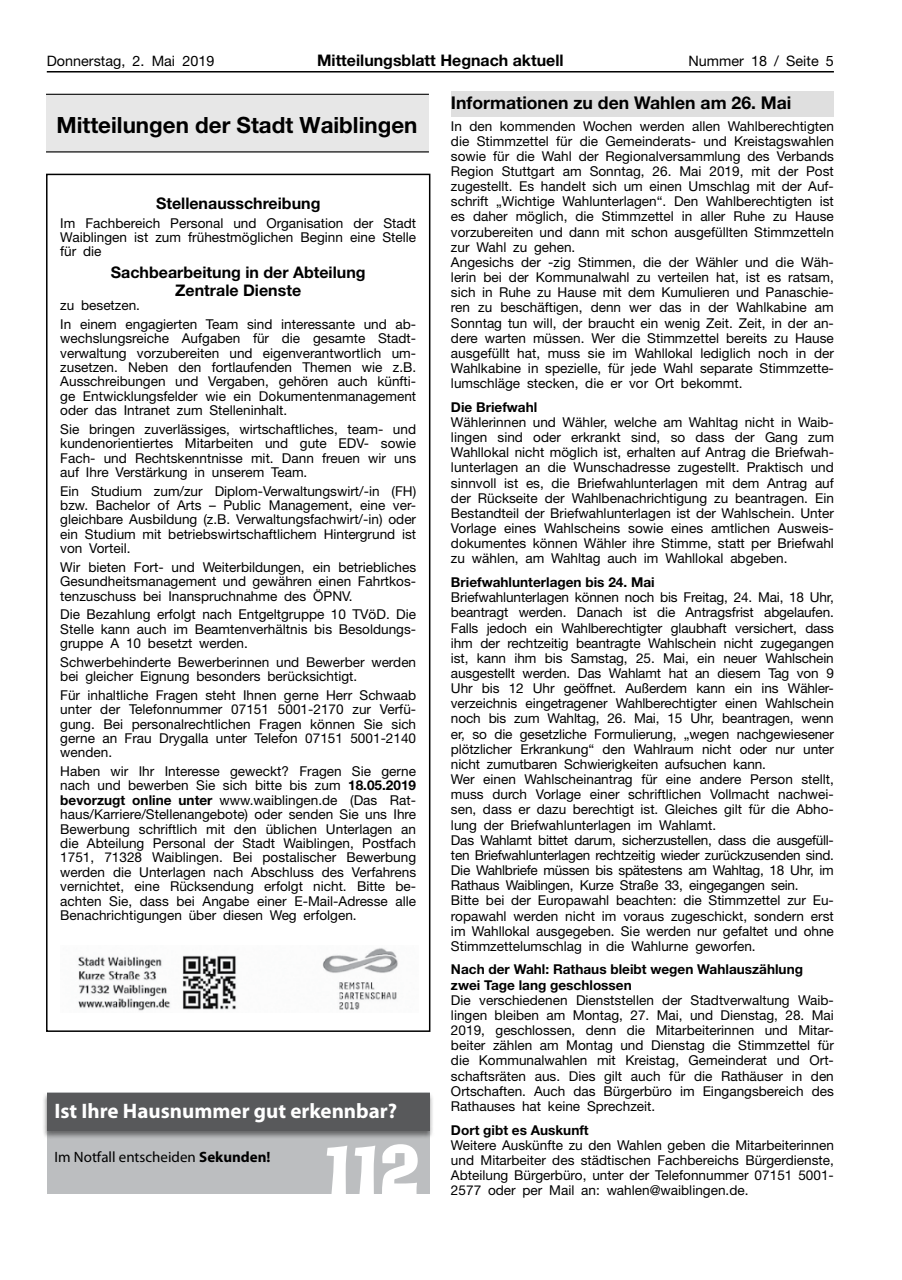
<style>
.page{position:relative;width:902px;height:1280px;background:#fff}
.page>*{position:absolute;margin:0;border:0;box-sizing:border-box;transform-origin:0 0}
.t1{font:66.45px "Ad Lib BT";color:#fff}
.t2{font:700 22.35px "Helvetica Neue";color:#000}
.t3{font:700 21px "Myriad Pro";color:#fff}
.t4{font:700 17.55px "Helvetica Neue";color:#000}
.t5{font:700 16.05px/17.5px "Helvetica Neue";color:#000;text-align:center}
.t6{font:700 15.9px "Helvetica Neue";color:#000}
.t7{font:15px "Myriad Pro";color:#000}
.t8{font:14.4px "Helvetica Neue";color:#000}
.t9{font:13.65px/15.1px "Helvetica Neue";color:#000;text-align:justify}
.t10{font:700 13.65px/15.1px "Helvetica Neue";color:#000}
.s1{font-weight:700}
</style>
<div class="page">
<hr style="left:47px;top:71px;width:786px;height:2px;background:#000">
<hr style="left:46px;top:94px;width:383px;height:1px;background:#000">
<div style="left:46px;top:95px;width:383px;height:57px;background:#e7e7e7"></div>
<hr style="left:46px;top:151px;width:383px;height:1px;background:#000">
<img style="left:78px;top:948px;width:320px;height:63px">
<div style="left:46px;top:174px;width:384px;height:858px;border:2px solid #000"></div>
<div style="left:451px;top:91px;width:382px;height:26px;background:#dfdfdf"></div>
<div style="left:47px;top:1093px;width:382px;height:101px;background:#bcbec0"></div>
<div style="left:42px;top:1092px;width:392px;height:47px;background:#000;opacity:.45"></div>
<div style="left:47px;top:1093px;width:382px;height:37px;background:#58595b"></div>
<p class="t8" style="left:47px;top:53px;width:169px">Donnerstag, 2. Mai 2019</p>
<p class="t6" style="left:317px;top:51px;width:248px">Mitteilungsblatt Hegnach aktuell</p>
<p class="t8" style="left:688px;top:52px;width:147px">Nummer 18 / Seite 5</p>
<h2 class="t2" style="left:56px;top:111px;width:362px">Mitteilungen der Stadt Waiblingen</h2>
<p class="t5" style="left:156px;top:194px;width:166px">Stellenausschreibung</p>
<p class="t9" style="left:60px;top:215px;width:357px;line-height:14.4px">Im Fachbereich Personal und Organisation der Stadt Waiblingen ist zum frühestmöglichen Beginn eine Stelle für die</p>
<p class="t5" style="left:111px;top:263px;width:256px">Sachbearbeitung in der Abteilung<br>Zentrale Dienste</p>
<p class="t9" style="left:60px;top:296px;width:357px;line-height:18.6px">zu besetzen.<br>In einem engagierten Team sind interessante und ab-</p>
<p class="t9" style="left:60px;top:331px;width:357px;line-height:14.4px">wechslungsreiche Aufgaben für die gesamte Stadt&shy;verwaltung vorzubereiten und eigenverantwortlich um&shy;zusetzen. Neben den fortlaufenden Themen wie z.B.<br>Ausschreibungen und Vergaben, gehören auch künfti&shy;ge Entwicklungsfelder wie ein Dokumentenmanagement oder das Intranet zum Stelleninhalt.</p>
<p class="t9" style="left:60px;top:422px;width:357px;line-height:14.4px">Sie bringen zuverlässiges, wirtschaftliches, team- und kundenorientiertes Mitarbeiten und gute EDV- sowie Fach- und Rechtskenntnisse mit. Dann freuen wir uns auf Ihre Verstärkung in unserem Team.</p>
<p class="t9" style="left:60px;top:483px;width:357px;line-height:14.4px">Ein Studium zum/zur Diplom-Verwaltungswirt/-in (FH) bzw. Bachelor of Arts – Public Management, eine ver&shy;gleichbare Ausbildung (z.B. Verwaltungsfachwirt/-in) oder ein Studium mit betriebswirtschaftlichem Hintergrund ist von Vorteil.</p>
<p class="t9" style="left:60px;top:560px;width:357px;line-height:14.4px">Wir bieten Fort- und Weiterbildungen, ein betriebliches Gesundheitsmanagement und gewähren einen Fahrtkos&shy;tenzuschuss bei Inanspruchnahme des ÖPNV.</p>
<p class="t9" style="left:60px;top:607px;width:357px;line-height:14.4px">Die Bezahlung erfolgt nach Entgeltgruppe 10 TVöD. Die Stelle kann auch im Beamtenverhältnis bis Besoldungs&shy;gruppe A 10 besetzt werden.</p>
<p class="t9" style="left:60px;top:654px;width:357px;line-height:14.4px">Schwerbehinderte Bewerberinnen und Bewerber werden bei gleicher Eignung besonders berücksichtigt.</p>
<p class="t9" style="left:60px;top:688px;width:357px;line-height:14.4px">Für inhaltliche Fragen steht Ihnen gerne Herr Schwaab unter der Telefonnummer 07151 5001-2170 zur Verfü&shy;gung. Bei personalrechtlichen Fragen können Sie sich gerne an Frau Drygalla unter Telefon 07151 5001-2140 wenden.</p>
<p class="t9" style="left:60px;top:764px;width:357px;line-height:14.4px">Haben wir Ihr Interesse geweckt? Fragen Sie gerne nach und bewerben Sie sich bitte bis zum <span class="s1">18.05.2019 bevorzugt online unter</span> www.waiblingen.de (Das Rat&shy;haus/Karriere/Stellenangebote) oder senden Sie uns Ihre Bewerbung schriftlich mit den üblichen Unterlagen an die Abteilung Personal der Stadt Waiblingen, Postfach 1751, 71328 Waiblingen. Bei postalischer Bewerbung werden die Unterlagen nach Abschluss des Verfahrens vernichtet, eine Rücksendung erfolgt nicht. Bitte be&shy;achten Sie, dass bei Angabe einer E-Mail-Adresse alle Benachrichtigungen über diesen Weg erfolgen.</p>
<h3 class="t3" style="left:54px;top:1097px;width:344px">Ist Ihre Hausnummer gut erkennbar?</h3>
<p class="t7" style="left:54px;top:1147px;width:218px">Im Notfall entscheiden <span class="s1">Sekunden!</span></p>
<h1 class="t1" style="left:316px;top:1129px;width:108px">112</h1>
<p class="t4" style="left:451px;top:92px;width:342px">Informationen zu den Wahlen am 26. Mai</p>
<p class="t9" style="left:451px;top:118px;width:384px;text-align:left">In den kommenden Wochen werden allen Wahlberechtigten die Stimmzettel für die Gemeinderats- und Kreistagswahlen sowie für die Wahl der Regionalversammlung des Verbands Region Stuttgart am Sonntag, 26. Mai 2019, mit der Post zugestellt. Es handelt sich um einen Umschlag mit der Auf&shy;schrift „Wichtige Wahlunterlagen“. Den Wahlberechtigten ist es daher möglich, die Stimmzettel in aller Ruhe zu Hause vorzubereiten und dann mit schon ausgefüllten Stimmzetteln zur Wahl zu gehen.<br>Angesichs der -zig Stimmen, die der Wähler und die Wäh&shy;lerin bei der Kommunalwahl zu verteilen hat, ist es ratsam, sich in Ruhe zu Hause mit dem Kumulieren und Panaschie&shy;ren zu beschäftigen, denn wer das in der Wahlkabine am Sonntag tun will, der braucht ein wenig Zeit. Zeit, in der an&shy;dere warten müssen. Wer die Stimmzettel bereits zu Hause ausgefüllt hat, muss sie im Wahllokal lediglich noch in der Wahlkabine in spezielle, für jede Wahl separate Stimmzette&shy;lumschläge stecken, die er vor Ort bekommt.</p>
<p class="t10" style="left:451px;top:399px;width:88px">Die Briefwahl</p>
<p class="t9" style="left:451px;top:414px;width:384px">Wählerinnen und Wähler, welche am Wahltag nicht in Waib&shy;lingen sind oder erkrankt sind, so dass der Gang zum Wahllokal nicht möglich ist, erhalten auf Antrag die Briefwah&shy;lunterlagen an die Wunschadresse zugestellt. Praktisch und sinnvoll ist es, die Briefwahlunterlagen mit dem Antrag auf der Rückseite der Wahlbenachrichtigung zu beantragen. Ein Bestandteil der Briefwahlunterlagen ist der Wahlschein. Unter Vorlage eines Wahlscheins sowie eines amtlichen Ausweis&shy;dokumentes können Wähler ihre Stimme, statt per Briefwahl zu wählen, am Wahltag auch im Wahllokal abgeben.</p>
<p class="t10" style="left:451px;top:574px;width:205px">Briefwahlunterlagen bis 24. Mai</p>
<p class="t9" style="left:451px;top:590px;width:384px;text-align:left">Briefwahlunterlagen können noch bis Freitag, 24. Mai, 18 Uhr, beantragt werden. Danach ist die Antragsfrist abgelaufen.<br>Falls jedoch ein Wahlberechtigter glaubhaft versichert, dass ihm der rechtzeitig beantragte Wahlschein nicht zugegangen ist, kann ihm bis Samstag, 25. Mai, ein neuer Wahlschein ausgestellt werden. Das Wahlamt hat an diesem Tag von 9<br>Uhr bis 12 Uhr geöffnet. Außerdem kann ein ins Wähler&shy;verzeichnis eingetragener Wahlberechtigter einen Wahlschein noch bis zum Wahltag, 26. Mai, 15 Uhr, beantragen, wenn er, so die gesetzliche Formulierung, „wegen nachgewiesener plötzlicher Erkrankung“ den Wahlraum nicht oder nur unter nicht zumutbaren Schwierigkeiten aufsuchen kann.<br>Wer einen Wahlscheinantrag für eine andere Person stellt, muss durch Vorlage einer schriftlichen Vollmacht nachwei&shy;sen, dass er dazu berechtigt ist. Gleiches gilt für die Abho&shy;lung der Briefwahlunterlagen im Wahlamt.<br>Das Wahlamt bittet darum, sicherzustellen, dass die ausgefüll&shy;ten Briefwahlunterlagen rechtzeitig wieder zurückzusenden sind.<br>Die Wahlbriefe müssen bis spätestens am Wahltag, 18 Uhr, im Rathaus Waiblingen, Kurze Straße 33, eingegangen sein.<br>Bitte bei der Europawahl beachten: die Stimmzettel zur Eu&shy;ropawahl werden nicht im voraus zugeschickt, sondern erst im Wahllokal ausgegeben. Sie werden nur gefaltet und ohne Stimmzettelumschlag in die Wahlurne geworfen.</p>
<p class="t10" style="left:451px;top:962px;width:353px">Nach der Wahl: Rathaus bleibt wegen Wahlauszählung zwei Tage lang geschlossen</p>
<p class="t9" style="left:451px;top:992px;width:384px">Die verschiedenen Dienststellen der Stadtverwaltung Waib&shy;lingen bleiben am Montag, 27. Mai, und Dienstag, 28. Mai 2019, geschlossen, denn die Mitarbeiterinnen und Mitar&shy;beiter zählen am Montag und Dienstag die Stimmzettel für die Kommunalwahlen mit Kreistag, Gemeinderat und Ort&shy;schaftsräten aus. Dies gilt auch für die Rathäuser in den Ortschaften. Auch das Bürgerbüro im Eingangsbereich des Rathauses hat keine Sprechzeit.</p>
<p class="t10" style="left:451px;top:1122px;width:139px">Dort gibt es Auskunft</p>
<p class="t9" style="left:451px;top:1137px;width:384px">Weitere Auskünfte zu den Wahlen geben die Mitarbeiterinnen und Mitarbeiter des städtischen Fachbereichs Bürgerdienste, Abteilung Bürgerbüro, unter der Telefonnummer 07151 5001- 2577 oder per Mail an: wahlen@waiblingen.de.</p>
</div>
